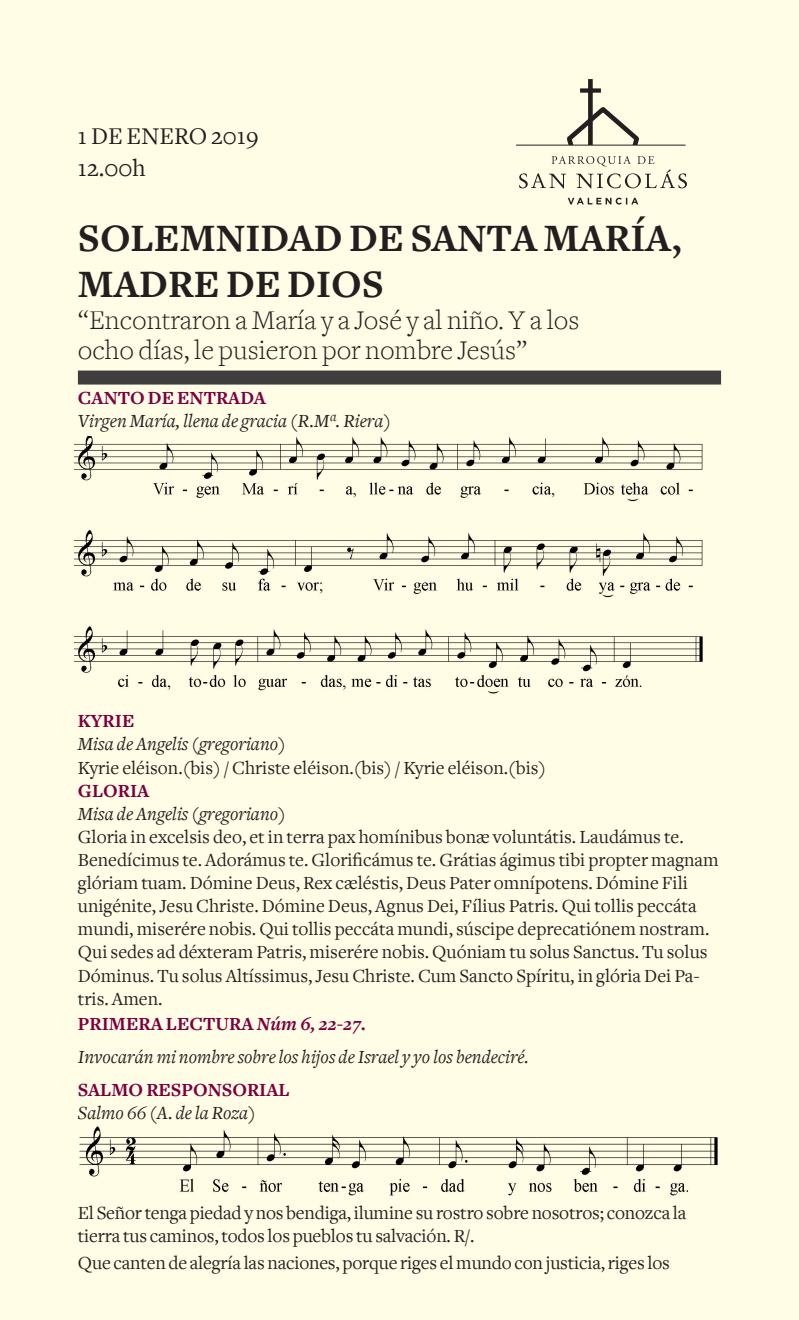
<style>
.page{position:relative;width:799px;height:1320px;background:#fffde5}
.page>*{position:absolute;margin:0;border:0;box-sizing:border-box;transform-origin:0 0}
.t1{font:700 40.25px/45.5px "Freight Text";color:#231f20}
.t2{font:300 28px/29.8px "Freight Text";color:#231f20}
.t3{font:25.03px/31.5px "Freight Text";color:#231f20}
.t4{font:19.25px/23.1px "Freight Text";color:#231f20}
.t5{font:italic 19.25px/33.1px "Freight Text";color:#231f20}
.t6{font:700 19.25px "Freight Text";color:#7c0040}
.s1{font-weight:700;font-style:normal;color:#7c0040}
.s2{font-weight:700;color:#7c0040}
</style>
<div class="page">
<svg style="left:567px;top:198px;width:71px;height:7px"></svg>
<svg style="left:519px;top:156px;width:168px;height:33px"></svg>
<hr style="left:516px;top:145px;width:169px;height:1px;background:#231f20">
<svg style="left:565px;top:79px;width:76px;height:66px"></svg>
<div style="left:78px;top:370px;width:643px;height:14px;background:#3e3e3f"></div>
<img style="left:75px;top:437px;width:628px;height:257px">
<img style="left:79px;top:1126px;width:639px;height:70px">
<h3 class="t3" style="left:78px;top:121px;width:182px">1 DE ENERO 2019<br>12.00h</h3>
<h1 class="t1" style="left:78px;top:216px;width:605px">SOLEMNIDAD DE SANTA MARÍA,<br>MADRE DE DIOS</h1>
<h2 class="t2" style="left:78px;top:305px;width:503px">“Encontraron a María y a José y al niño. Y a los ocho días, le pusieron por nombre Jesús”</h2>
<p class="t6" style="left:78px;top:387px;width:190px">CANTO DE ENTRADA</p>
<p class="t5" style="left:78px;top:405px;width:315px">Virgen María, llena de gracia (R.Mª. Riera)</p>
<p class="t6" style="left:78px;top:710px;width:58px">KYRIE</p>
<p class="t5" style="left:78px;top:728px;width:209px">Misa de Angelis (gregoriano)</p>
<p class="t4" style="left:78px;top:756px;width:470px">Kyrie eléison.(bis) / Christe eléison.(bis) / Kyrie eléison.(bis)</p>
<p class="t6" style="left:78px;top:779px;width:73px">GLORIA</p>
<p class="t5" style="left:78px;top:797px;width:209px">Misa de Angelis (gregoriano)</p>
<p class="t4" style="left:78px;top:825px;width:642px">Gloria in excelsis deo, et in terra pax homínibus bonæ voluntátis. Laudámus te.<br>Benedícimus te. Adorámus te. Glorificámus te. Grátias ágimus tibi propter magnam glóriam tuam. Dómine Deus, Rex cæléstis, Deus Pater omnípotens. Dómine Fili unigénite, Jesu Christe. Dómine Deus, Agnus Dei, Fílius Patris. Qui tollis peccáta mundi, miserére nobis. Qui tollis peccáta mundi, súscipe deprecatiónem nostram.<br>Qui sedes ad déxteram Patris, miserére nobis. Quóniam tu solus Sanctus. Tu solus Dóminus. Tu solus Altíssimus, Jesu Christe. Cum Sancto Spíritu, in glória Dei Pa&shy;tris. Amen.</p>
<p class="t5" style="left:78px;top:1008px;width:452px"><span class="s1">PRIMERA LECTURA</span> <span class="s2">Núm 6, 22-27.<br></span>Invocarán mi nombre sobre los hijos de Israel y yo los bendeciré.</p>
<p class="t6" style="left:78px;top:1079px;width:213px">SALMO RESPONSORIAL</p>
<p class="t5" style="left:78px;top:1097px;width:179px">Salmo 66 (A. de la Roza)</p>
<p class="t4" style="left:78px;top:1201px;width:610px">El Señor tenga piedad y nos bendiga, ilumine su rostro sobre nosotros; conozca la tierra tus caminos, todos los pueblos tu salvación. R/.</p>
<p class="t4" style="left:78px;top:1251px;width:593px">Que canten de alegría las naciones, porque riges el mundo con justicia, riges los</p>
</div>
